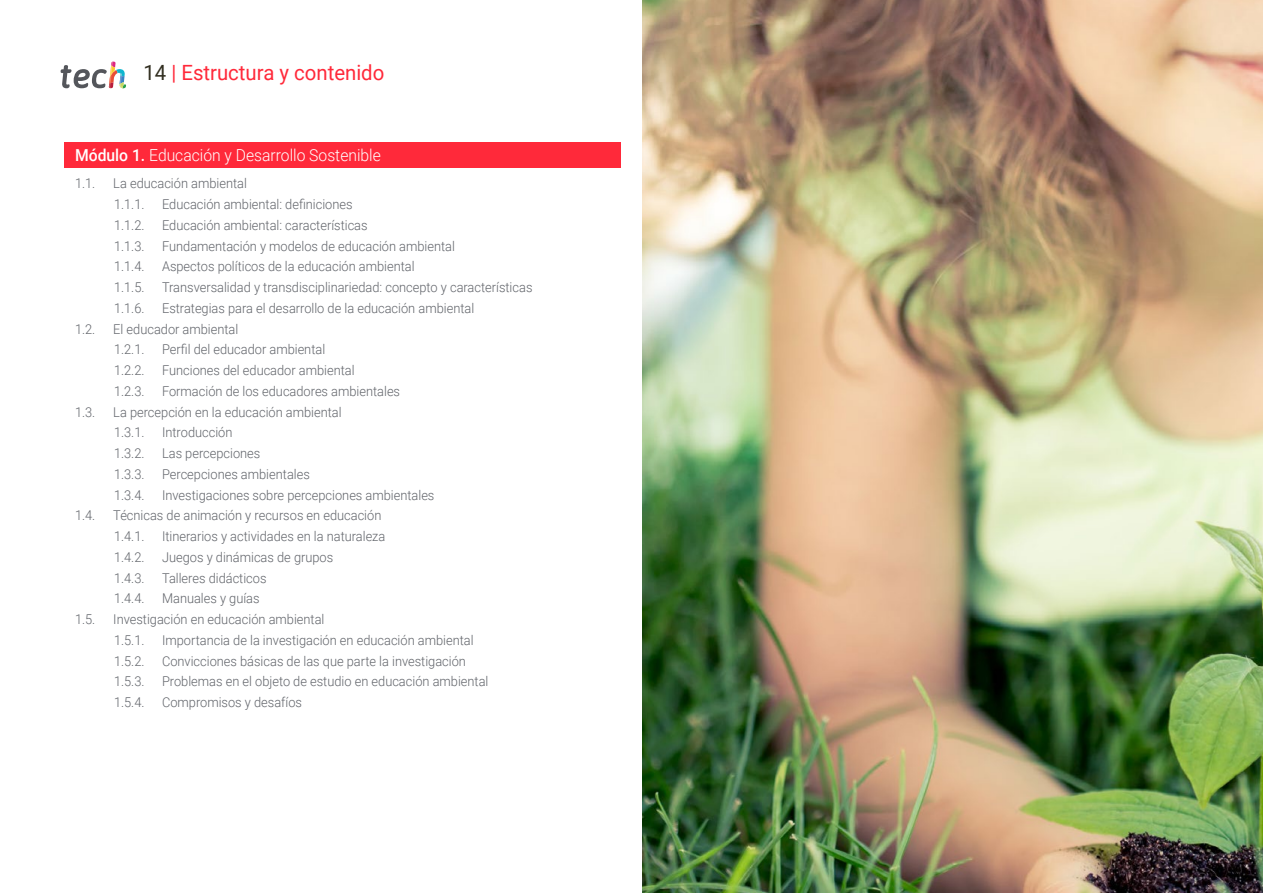
<style>
.page{position:relative;width:1263px;height:893px;background:#fff}
.page>*{position:absolute;margin:0;border:0;box-sizing:border-box;transform-origin:0 0}
.t1{font:21px "Roboto";color:#ff293a}
.t2{font:300 16.5px "Roboto";color:#fff;scale:.95 1}
.t3{font:300 13.5px/20.7px "Roboto";color:#61646a;scale:.95 1}
.s1{color:#312e20}
.s2{font-weight:500}
</style>
<div class="page">
<img style="left:642px;top:0;width:621px;height:893px">
<div style="left:64px;top:142px;width:557px;height:25px;background:#ff293a"></div>
<svg style="left:61px;top:62px;width:65px;height:27px"></svg>
<h1 class="t1" style="left:144px;top:57px;width:242px"><span class="s1">14</span> | Estructura y contenido</h1>
<p class="t2" style="left:75px;top:144px;width:323px"><span class="s2">Módulo 1.</span> Educación y Desarrollo Sostenible</p>
<p class="t3" style="left:75px;top:173px;width:23px">1.1.</p>
<p class="t3" style="left:113px;top:173px;width:142px">La educación ambiental<br>1.1.1.</p>
<p class="t3" style="left:162px;top:193px;width:202px">Educación ambiental: definiciones</p>
<p class="t3" style="left:114px;top:214px;width:34px">1.1.2.</p>
<p class="t3" style="left:162px;top:214px;width:218px">Educación ambiental: características</p>
<p class="t3" style="left:114px;top:235px;width:34px">1.1.3.</p>
<p class="t3" style="left:162px;top:235px;width:310px">Fundamentación y modelos de educación ambiental</p>
<p class="t3" style="left:114px;top:256px;width:34px">1.1.4.</p>
<p class="t3" style="left:162px;top:256px;width:267px">Aspectos políticos de la educación ambiental</p>
<p class="t3" style="left:114px;top:276px;width:34px">1.1.5.</p>
<p class="t3" style="left:162px;top:276px;width:391px">Transversalidad y transdisciplinariedad: concepto y características</p>
<p class="t3" style="left:114px;top:297px;width:34px">1.1.6.</p>
<p class="t3" style="left:162px;top:297px;width:330px">Estrategias para el desarrollo de la educación ambiental</p>
<p class="t3" style="left:75px;top:318px;width:23px">1.2.</p>
<p class="t3" style="left:113px;top:318px;width:133px">El educador ambiental<br>1.2.1.</p>
<p class="t3" style="left:162px;top:339px;width:173px">Perfil del educador ambiental</p>
<p class="t3" style="left:114px;top:359px;width:34px">1.2.2.</p>
<p class="t3" style="left:162px;top:359px;width:204px">Funciones del educador ambiental</p>
<p class="t3" style="left:114px;top:380px;width:34px">1.2.3.</p>
<p class="t3" style="left:162px;top:380px;width:252px">Formación de los educadores ambientales</p>
<p class="t3" style="left:75px;top:401px;width:23px">1.3.</p>
<p class="t3" style="left:113px;top:401px;width:242px">La percepción en la educación ambiental<br>1.3.1.</p>
<p class="t3" style="left:162px;top:422px;width:76px">Introducción</p>
<p class="t3" style="left:114px;top:442px;width:34px">1.3.2.</p>
<p class="t3" style="left:162px;top:442px;width:105px">Las percepciones</p>
<p class="t3" style="left:114px;top:463px;width:34px">1.3.3.</p>
<p class="t3" style="left:162px;top:463px;width:157px">Percepciones ambientales</p>
<p class="t3" style="left:114px;top:484px;width:34px">1.3.4.</p>
<p class="t3" style="left:162px;top:484px;width:288px">Investigaciones sobre percepciones ambientales</p>
<p class="t3" style="left:75px;top:505px;width:23px">1.4.</p>
<p class="t3" style="left:113px;top:505px;width:284px">Técnicas de animación y recursos en educación<br>1.4.1.</p>
<p class="t3" style="left:162px;top:525px;width:237px">Itinerarios y actividades en la naturaleza</p>
<p class="t3" style="left:114px;top:546px;width:34px">1.4.2.</p>
<p class="t3" style="left:162px;top:546px;width:182px">Juegos y dinámicas de grupos</p>
<p class="t3" style="left:114px;top:567px;width:34px">1.4.3.</p>
<p class="t3" style="left:162px;top:567px;width:112px">Talleres didácticos</p>
<p class="t3" style="left:114px;top:588px;width:34px">1.4.4.</p>
<p class="t3" style="left:162px;top:588px;width:104px">Manuales y guías</p>
<p class="t3" style="left:75px;top:608px;width:23px">1.5.</p>
<p class="t3" style="left:113px;top:608px;width:224px">Investigación en educación ambiental<br>1.5.1.</p>
<p class="t3" style="left:162px;top:629px;width:329px">Importancia de la investigación en educación ambiental</p>
<p class="t3" style="left:114px;top:650px;width:34px">1.5.2.</p>
<p class="t3" style="left:162px;top:650px;width:321px">Convicciones básicas de las que parte la investigación</p>
<p class="t3" style="left:114px;top:671px;width:34px">1.5.3.</p>
<p class="t3" style="left:162px;top:671px;width:345px">Problemas en el objeto de estudio en educación ambiental</p>
<p class="t3" style="left:114px;top:691px;width:34px">1.5.4.</p>
<p class="t3" style="left:162px;top:691px;width:149px">Compromisos y desafíos</p>
</div>
